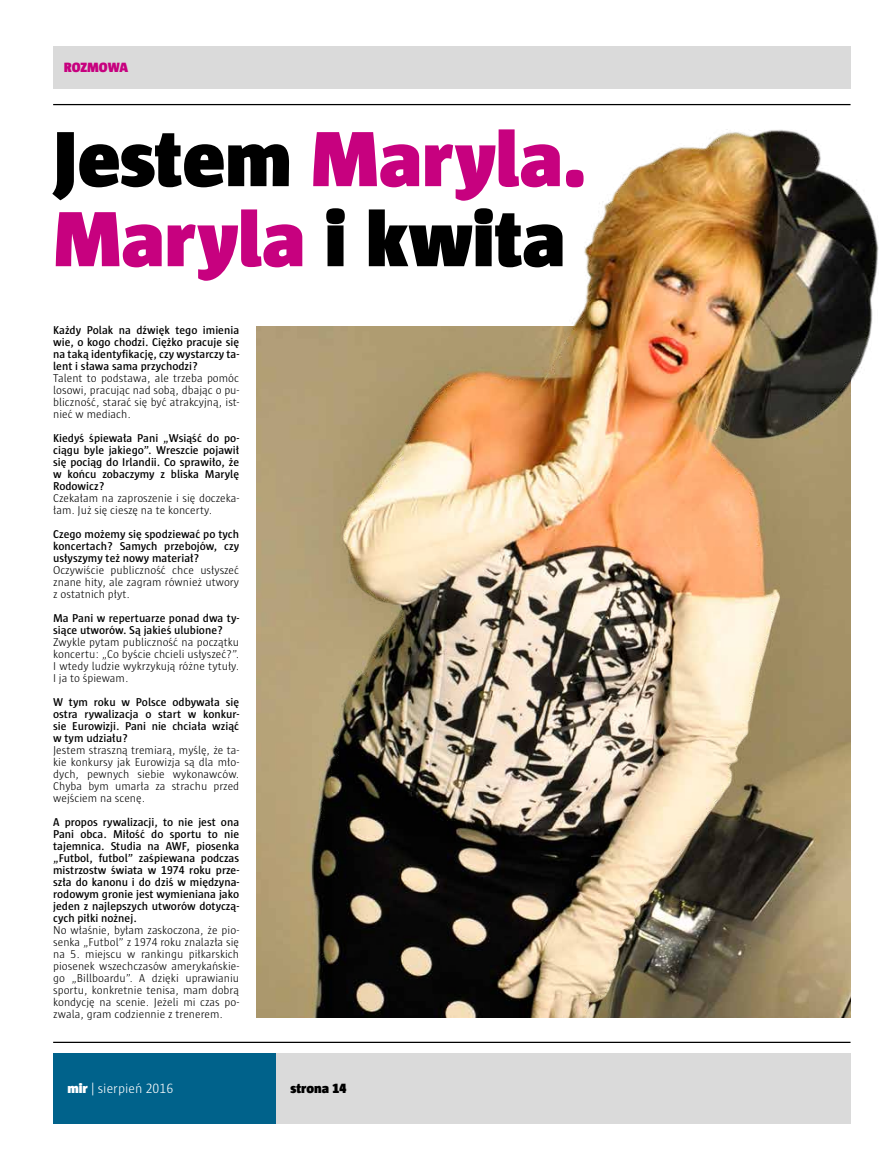
<style>
.page{position:relative;width:886px;height:1170px;background:#fff}
.page>*{position:absolute;margin:0;border:0;box-sizing:border-box;transform-origin:0 0}
.t1{font:900 80px/80px "Sun";color:#c7017f}
.t2{font:300 13.75px "Sun";color:#fff}
.t3{font:900 13.75px "Sun";color:#000}
.t4{font:900 13.75px "Sun";letter-spacing:-.01em;color:#c7017f}
.t5{font:300 11.62px/12px "Sun";color:#000;text-align:justify}
.t6{font:600 11.62px/12px "Sun";color:#000;text-align:justify}
.s1{color:#000}
.s2{font-weight:900}
</style>
<div class="page">
<hr style="left:53px;top:104px;width:797px;height:1px;background:#000">
<hr style="left:53px;top:1041px;width:797px;height:1px;background:#000">
<div style="left:53px;top:1052px;width:223px;height:71px;background:#00628b"></div>
<div style="left:276px;top:1052px;width:574px;height:71px;background:#dadada"></div>
<img style="left:257px;top:326px;width:55px;height:691px">
<div style="left:53px;top:46px;width:797px;height:43px;background:#dadada"></div>
<img style="left:312px;top:129px;width:566px;height:888px">
<p class="t4" style="left:64px;top:60px;width:66px">ROZMOWA</p>
<h1 class="t1" style="left:53px;top:117px;width:534px"><span class="s1">Jestem</span> Maryla.<br>Maryla <span class="s1">i kwita</span></h1>
<p class="t6" style="left:53px;top:323px;width:188px">Każdy Polak na dźwięk tego imienia wie, o kogo chodzi. Ciężko pracuje się na taką identyfikację, czy wystarczy ta&shy;lent i sława sama przychodzi?</p>
<p class="t5" style="left:53px;top:371px;width:188px">Talent to podstawa, ale trzeba pomóc losowi, pracując nad sobą, dbając o pu&shy;bliczność, starać się być atrakcyjną, ist&shy;nieć w mediach.</p>
<p class="t6" style="left:53px;top:431px;width:188px">Kiedyś śpiewała Pani „Wsiąść do po&shy;ciągu byle jakiego”. Wreszcie pojawił się pociąg do Irlandii. Co sprawiło, że w końcu zobaczymy z bliska Marylę Rodowicz?</p>
<p class="t5" style="left:53px;top:491px;width:188px">Czekałam na zaproszenie i się doczeka&shy;łam. Już się cieszę na te koncerty.</p>
<p class="t6" style="left:53px;top:527px;width:188px">Czego możemy się spodziewać po tych koncertach? Samych przebojów, czy usłyszymy też nowy materiał?</p>
<p class="t5" style="left:53px;top:563px;width:188px">Oczywiście publiczność chce usłyszeć znane hity, ale zagram również utwory z ostatnich płyt.</p>
<p class="t6" style="left:53px;top:611px;width:188px">Ma Pani w repertuarze ponad dwa ty&shy;siące utworów. Są jakieś ulubione?</p>
<p class="t5" style="left:53px;top:635px;width:188px">Zwykle pytam publiczność na początku koncertu: „Co byście chcieli usłyszeć?”.<br>I wtedy ludzie wykrzykują różne tytuły.<br>I ja to śpiewam.</p>
<p class="t6" style="left:53px;top:695px;width:188px">W tym roku w Polsce odbywała się ostra rywalizacja o start w konkur&shy;sie Eurowizji. Pani nie chciała wziąć w tym udziału?</p>
<p class="t5" style="left:53px;top:743px;width:188px">Jestem straszną tremiarą, myślę, że ta&shy;kie konkursy jak Eurowizja są dla mło&shy;dych, pewnych siebie wykonawców.<br>Chyba bym umarła za strachu przed wejściem na scenę.</p>
<p class="t6" style="left:53px;top:815px;width:188px">A propos rywalizacji, to nie jest ona Pani obca. Miłość do sportu to nie tajemnica. Studia na AWF, piosenka „Futbol, futbol” zaśpiewana podczas mistrzostw świata w 1974 roku prze&shy;szła do kanonu i do dziś w międzyna&shy;rodowym gronie jest wymieniana jako jeden z najlepszych utworów dotyczą&shy;cych piłki nożnej.</p>
<p class="t5" style="left:53px;top:923px;width:188px">No właśnie, byłam zaskoczona, że pio&shy;senka „Futbol” z 1974 roku znalazła się na 5. miejscu w rankingu piłkarskich piosenek wszechczasów amerykańskie&shy;go „Billboardu”. A dzięki uprawianiu sportu, konkretnie tenisa, mam dobrą kondycję na scenie. Jeżeli mi czas po&shy;zwala, gram codziennie z trenerem.</p>
<p class="t2" style="left:67px;top:1080px;width:107px"><span class="s2">mir</span> | sierpień 2016</p>
<p class="t3" style="left:291px;top:1080px;width:57px">strona 14</p>
</div>
